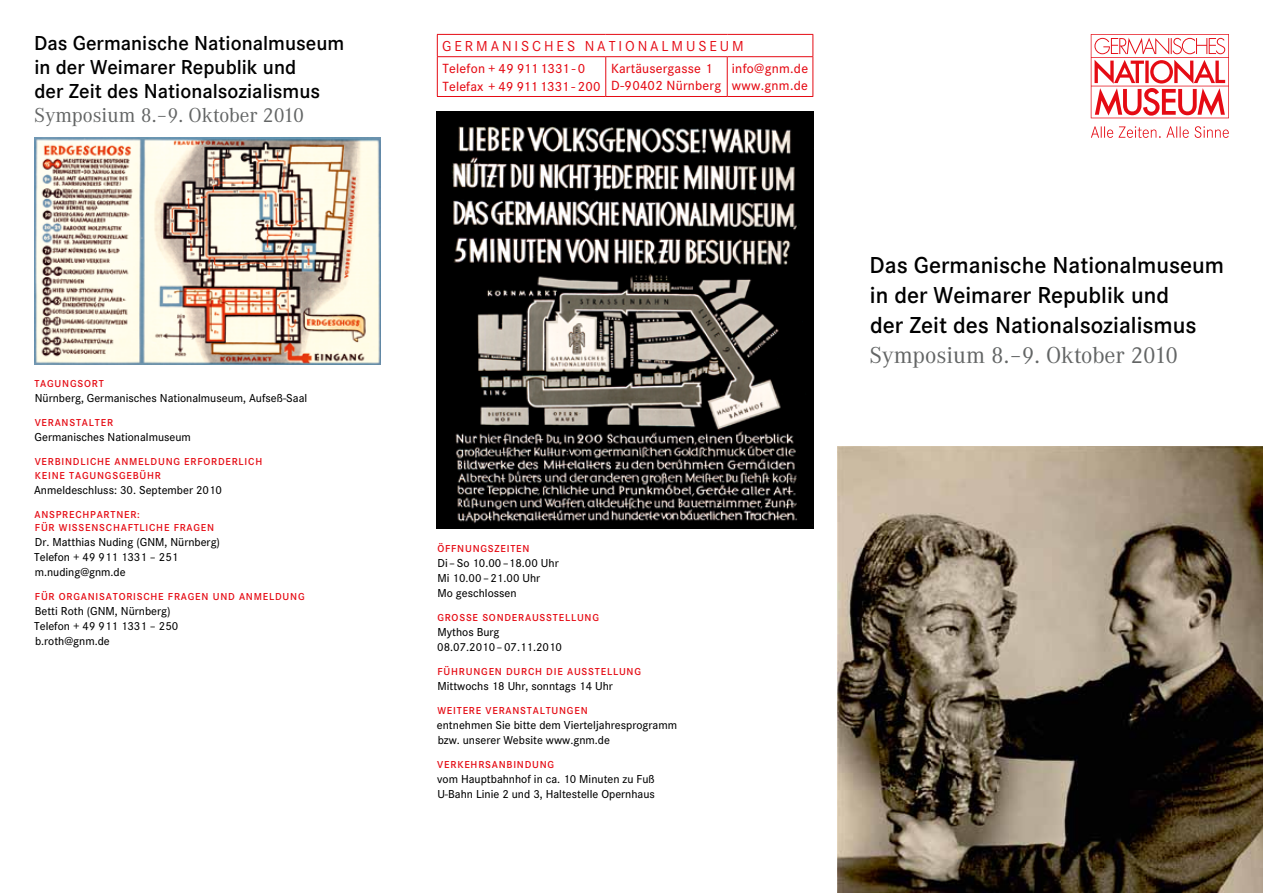
<style>
.page{position:relative;width:1263px;height:893px;background:#fff}
.page>*{position:absolute;margin:0;border:0;box-sizing:border-box;transform-origin:0 0}
.t1{font:600 24px/30px "Corporate S";color:#000}
.t2{font:24px "Corporate A";color:#636565}
.t3{font:600 21px/24px "Corporate S";color:#000}
.t4{font:21px "Corporate A";color:#636565}
.t5{font:15px "Corporate S";letter-spacing:.195em;color:#e50b14}
.t6{font:500 13.8px/17.7px "Corporate S";letter-spacing:.01em;color:#e50b14}
.t7{font:500 12px/15px "Corporate S";color:#000}
.t8{font:600 10.5px/13.5px "Corporate S";letter-spacing:.075em;color:#e50b14}
</style>
<div class="page">
<hr style="left:437px;top:34px;width:169px;height:1px;background:#e50b14">
<svg style="left:437px;top:35px;width:1px;height:21px"></svg>
<hr style="left:606px;top:34px;width:121px;height:1px;background:#e50b14">
<hr style="left:727px;top:34px;width:86px;height:1px;background:#e50b14">
<svg style="left:812px;top:35px;width:1px;height:21px"></svg>
<hr style="left:437px;top:56px;width:169px;height:1px;background:#e50b14">
<hr style="left:437px;top:57px;width:1px;height:39px;background:#e50b14">
<hr style="left:606px;top:56px;width:121px;height:1px;background:#e50b14">
<hr style="left:605px;top:57px;width:1px;height:39px;background:#e50b14">
<hr style="left:727px;top:56px;width:86px;height:1px;background:#e50b14">
<hr style="left:727px;top:57px;width:1px;height:39px;background:#e50b14">
<hr style="left:812px;top:57px;width:1px;height:39px;background:#e50b14">
<hr style="left:437px;top:96px;width:169px;height:1px;background:#e50b14">
<hr style="left:606px;top:96px;width:121px;height:1px;background:#e50b14">
<hr style="left:727px;top:96px;width:86px;height:1px;background:#e50b14">
<svg style="left:1091px;top:34px;width:138px;height:104px"></svg>
<img style="left:838px;top:446px;width:425px;height:447px">
<img style="left:437px;top:112px;width:376px;height:417px">
<img style="left:34px;top:137px;width:347px;height:228px">
<h2 class="t3" style="left:34px;top:31px;width:312px">Das Germanische Nationalmuseum in der Weimarer Republik und<br>der Zeit des Nationalsozialismus</h2>
<h2 class="t4" style="left:34px;top:103px;width:271px">Symposium 8.–9. Oktober 2010</h2>
<p class="t8" style="left:34px;top:377px;width:71px">TAGUNGSORT</p>
<p class="t7" style="left:35px;top:391px;width:274px">Nürnberg, Germanisches Nationalmuseum, Aufseß-Saal</p>
<p class="t8" style="left:35px;top:416px;width:80px">VERANSTALTER</p>
<p class="t7" style="left:35px;top:430px;width:158px">Germanisches Nationalmuseum</p>
<p class="t8" style="left:35px;top:455px;width:229px">VERBINDLICHE ANMELDUNG ERFORDERLICH<br>KEINE TAGUNGSGEBÜHR</p>
<p class="t7" style="left:34px;top:482px;width:189px">Anmeldeschluss: 30. September 2010</p>
<p class="t8" style="left:34px;top:508px;width:181px">ANSPRECHPARTNER:<br>FÜR WISSENSCHAFTLICHE FRAGEN</p>
<p class="t7" style="left:34px;top:535px;width:187px">Dr. Matthias Nuding (GNM, Nürnberg)<br>Telefon + 49 911 1331 – 251 m.nuding@gnm.de</p>
<p class="t8" style="left:35px;top:590px;width:271px">FÜR ORGANISATORISCHE FRAGEN UND ANMELDUNG</p>
<p class="t7" style="left:34px;top:604px;width:146px">Betti Roth (GNM, Nürnberg)<br>Telefon + 49 911 1331 – 250 b.roth@gnm.de</p>
<p class="t5" style="left:442px;top:38px;width:303px">GERMANISCHES NATIONALMUSEUM</p>
<p class="t6" style="left:442px;top:59px;width:160px">Telefon + 49 911 1331 - 0<br>Telefax + 49 911 1331 - 200</p>
<p class="t6" style="left:611px;top:60px;width:112px;line-height:17.1px">Kartäusergasse 1<br>D-90402 Nürnberg</p>
<p class="t6" style="left:732px;top:60px;width:78px;line-height:16.8px">info@gnm.de www.gnm.de</p>
<h1 class="t1" style="left:869px;top:250px;width:356px">Das Germanische Nationalmuseum in der Weimarer Republik und<br>der Zeit des Nationalsozialismus</h1>
<h1 class="t2" style="left:869px;top:342px;width:310px">Symposium 8.–9. Oktober 2010</h1>
<p class="t8" style="left:437px;top:542px;width:94px">ÖFFNUNGSZEITEN</p>
<p class="t7" style="left:437px;top:556px;width:123px">Di –So 10.00–18.00 Uhr<br>Mi 10.00–21.00 Uhr<br>Mo geschlossen</p>
<p class="t8" style="left:437px;top:611px;width:163px">GROSSE SONDERAUSSTELLUNG</p>
<p class="t7" style="left:437px;top:625px;width:126px">Mythos Burg<br>08.07.2010–07.11.2010</p>
<p class="t8" style="left:438px;top:665px;width:205px">FÜHRUNGEN DURCH DIE AUSSTELLUNG</p>
<p class="t7" style="left:437px;top:679px;width:177px">Mittwochs 18 Uhr, sonntags 14 Uhr</p>
<p class="t8" style="left:437px;top:704px;width:152px">WEITERE VERANSTALTUNGEN</p>
<p class="t7" style="left:437px;top:718px;width:242px">entnehmen Sie bitte dem Vierteljahresprogramm bzw. unserer Website www.gnm.de</p>
<p class="t8" style="left:437px;top:758px;width:118px">VERKEHRSANBINDUNG</p>
<p class="t7" style="left:437px;top:772px;width:219px">vom Hauptbahnhof in ca. 10 Minuten zu Fuß<br>U-Bahn Linie 2 und 3, Haltestelle Opernhaus</p>
</div>
